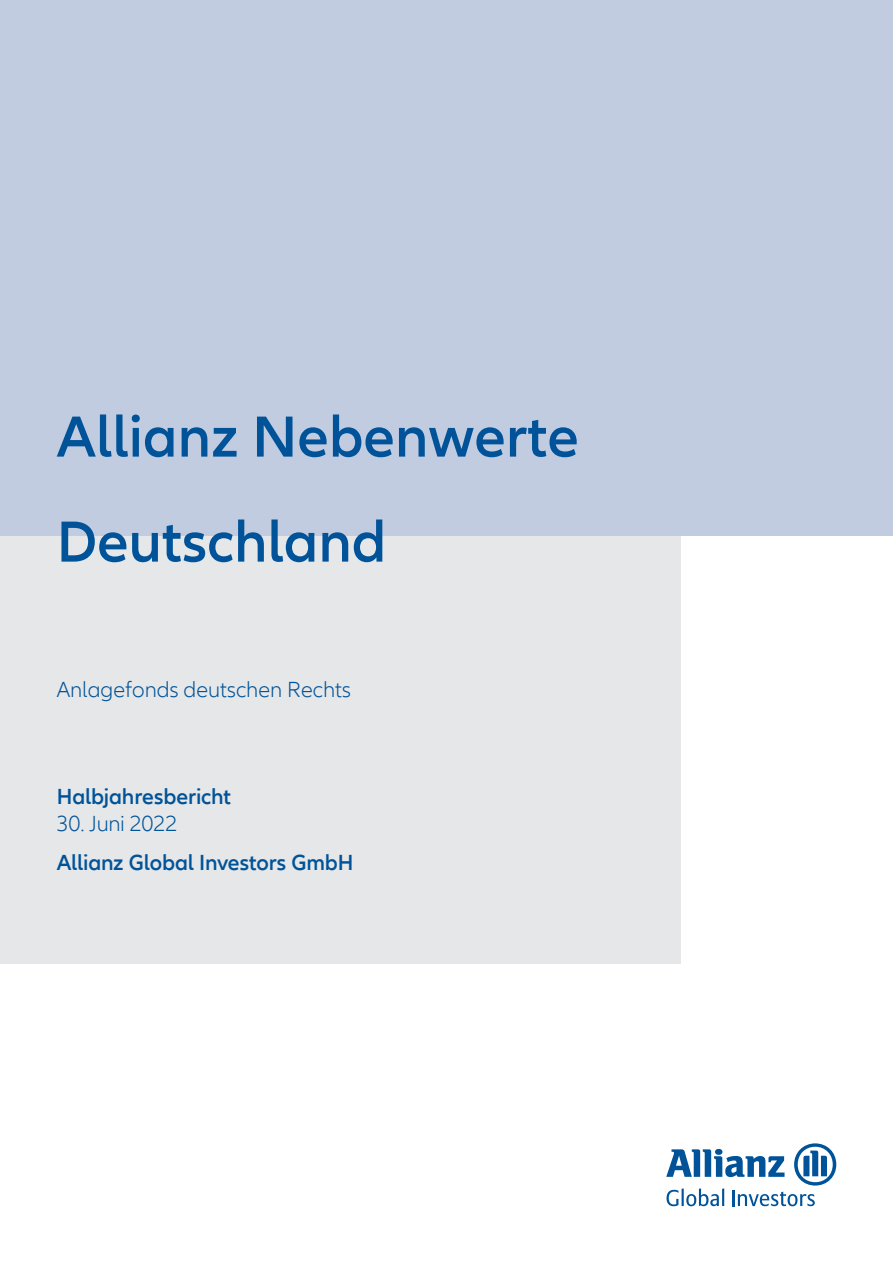
<style>
.page{position:relative;width:893px;height:1263px;background:#fff}
.page>*{position:absolute;margin:0;border:0;box-sizing:border-box;transform-origin:0 0}
.t1{font:600 60px/105px "Allianz Neo";color:#005399}
.t2{font:600 22.5px "Allianz Neo";letter-spacing:-.005em;color:#005399}
.t3{font:300 22.5px "Allianz Neo";color:#005399}
</style>
<div class="page">
<svg style="left:666px;top:1143px;width:170px;height:63px"></svg>
<div style="left:0;top:444px;width:680px;height:520px;background:#e6e7e8"></div>
<div style="left:0;top:0;width:893px;height:536px;background:#c2cce1"></div>
<h1 class="t1" style="left:57px;top:386px;width:524px">Allianz Nebenwerte<br>Deutschland</h1>
<p class="t3" style="left:57px;top:676px;width:296px">Anlagefonds deutschen Rechts</p>
<p class="t2" style="left:57px;top:783px;width:176px">Halbjahresbericht</p>
<p class="t3" style="left:57px;top:810px;width:122px">30. Juni 2022</p>
<p class="t2" style="left:57px;top:849px;width:298px">Allianz Global Investors GmbH</p>
</div>
